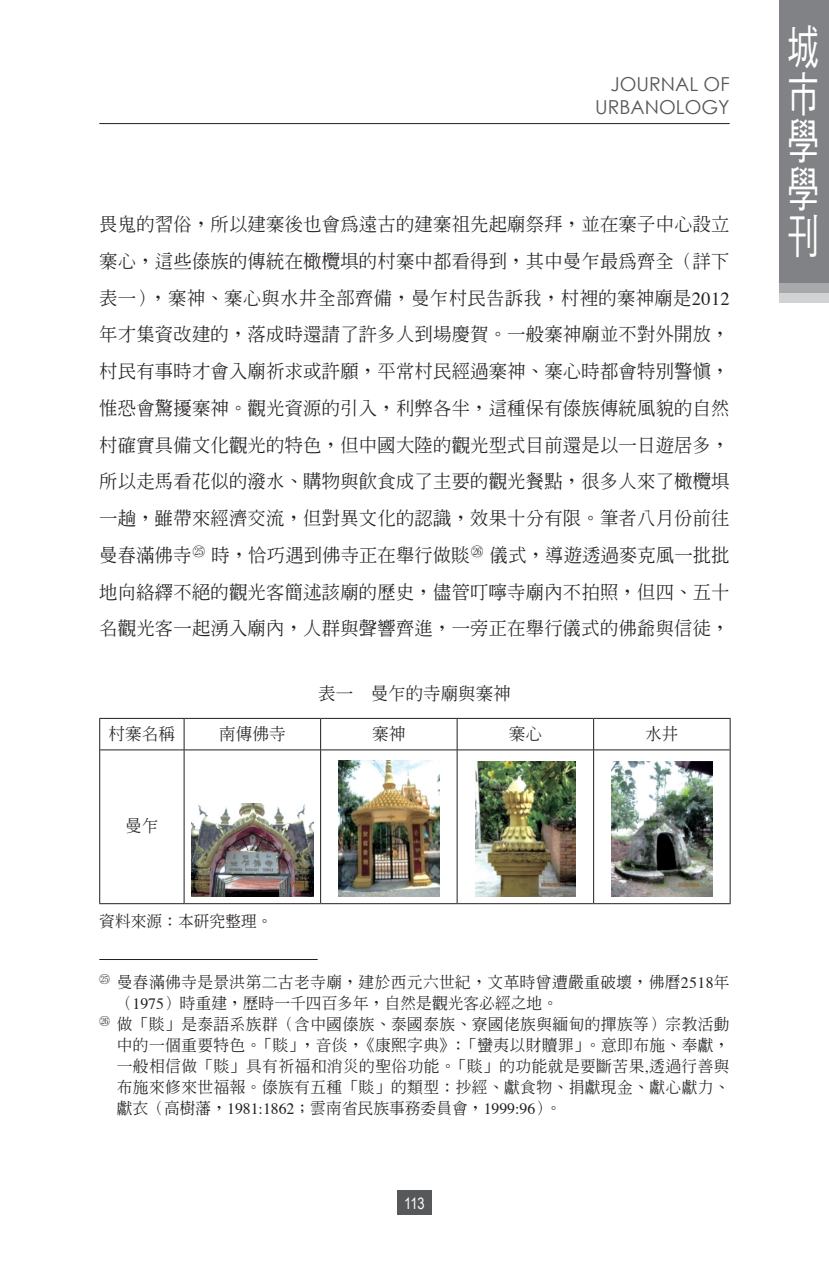
<style>
.page{position:relative;width:829px;height:1265px;background:#fff}
.page>*{position:absolute;margin:0;border:0;box-sizing:border-box;transform-origin:0 0}
.t1{font:47.25px/47.2px "DF Hei Std W5";color:#fff;text-align:justify;scale:.67 1}
.t2{font:19.25px/22.8px "Century Gothic";color:#57585a;text-align:right}
.中-內文{font:500 18.38px/36.8px "Inn Ming";letter-spacing:.01em;color:#231f20;text-align:justify}
.表格頭{font:500 17.5px "Inn Ming";color:#231f20}
.表格內{font:500 16.62px "Inn Ming";color:#231f20}
.註{font:500 15.75px/20.8px "Inn Ming";letter-spacing:.025em;color:#231f20}
.表格底說明{font:500 15.75px "Inn Ming";color:#231f20}
.t3{font:15.75px "Arial Narrow";color:#fff}
.s1{font-family:"Times";font-weight:400}
</style>
<div class="page">
<hr style="left:99px;top:123px;width:630px;height:1px;background:#231f20">
<div style="left:397px;top:1191px;width:35px;height:24px;background:#57585a"></div>
<div style="left:779px;top:20px;width:49px;height:283px;background:#d1d2d4"></div>
<div style="left:779px;top:10px;width:49px;height:283px;background:#a8a9ad"></div>
<div style="left:779px;top:0;width:49px;height:283px;background:#808285"></div>
<hr style="left:99px;top:959px;width:218px;height:1px;background:#231f20">
<hr style="left:99px;top:718px;width:85px;height:1px;background:#231f20">
<hr style="left:99px;top:719px;width:1px;height:31px;background:#231f20">
<hr style="left:184px;top:718px;width:136px;height:1px;background:#231f20">
<hr style="left:320px;top:718px;width:137px;height:1px;background:#231f20">
<hr style="left:457px;top:718px;width:136px;height:1px;background:#231f20">
<hr style="left:593px;top:718px;width:137px;height:1px;background:#231f20">
<hr style="left:729px;top:719px;width:1px;height:31px;background:#231f20">
<hr style="left:99px;top:750px;width:1px;height:153px;background:#231f20">
<hr style="left:729px;top:750px;width:1px;height:153px;background:#231f20">
<hr style="left:99px;top:903px;width:85px;height:1px;background:#231f20">
<hr style="left:184px;top:903px;width:136px;height:1px;background:#231f20">
<hr style="left:320px;top:903px;width:137px;height:1px;background:#231f20">
<hr style="left:457px;top:903px;width:136px;height:1px;background:#231f20">
<hr style="left:593px;top:903px;width:137px;height:1px;background:#231f20">
<hr style="left:184px;top:719px;width:1px;height:31px;background:#231f20">
<hr style="left:320px;top:719px;width:1px;height:31px;background:#231f20">
<hr style="left:457px;top:719px;width:1px;height:31px;background:#231f20">
<hr style="left:593px;top:719px;width:1px;height:31px;background:#231f20">
<hr style="left:100px;top:750px;width:84px;height:1px;background:#231f20">
<hr style="left:184px;top:750px;width:136px;height:1px;background:#231f20">
<hr style="left:184px;top:750px;width:1px;height:153px;background:#231f20">
<hr style="left:320px;top:750px;width:137px;height:1px;background:#231f20">
<hr style="left:320px;top:750px;width:1px;height:153px;background:#231f20">
<hr style="left:457px;top:750px;width:136px;height:1px;background:#231f20">
<hr style="left:457px;top:750px;width:1px;height:153px;background:#231f20">
<hr style="left:593px;top:750px;width:136px;height:1px;background:#231f20">
<hr style="left:593px;top:750px;width:1px;height:153px;background:#231f20">
<img style="left:192px;top:804px;width:121px;height:92px">
<img style="left:338px;top:761px;width:101px;height:135px">
<img style="left:475px;top:761px;width:100px;height:135px">
<img style="left:611px;top:761px;width:101px;height:135px">
<p class="t2" style="left:595px;top:72px;width:136px">JOURNAL OF<br>URBANOLOGY</p>
<p class="中-內文" style="left:99px;top:206px;width:631px">畏鬼的習俗，所以建寨後也會為遠古的建寨祖先起廟祭拜，並在寨子中心設立寨心，這些傣族的傳統在橄欖埧的村寨中都看得到，其中曼乍最為齊全（詳下表一），寨神、寨心與水井全部齊備，曼乍村民告訴我，村裡的寨神廟是<span class="s1">2012</span>年才集資改建的，落成時還請了許多人到場慶賀。一般寨神廟並不對外開放，村民有事時才會入廟祈求或許願，平常村民經過寨神、寨心時都會特別警慎，惟恐會驚擾寨神。觀光資源的引入，利弊各半，這種保有傣族傳統風貌的自然村確實具備文化觀光的特色，但中國大陸的觀光型式目前還是以一日遊居多，所以走馬看花似的潑水、購物與飲食成了主要的觀光餐點，很多人來了橄欖埧一趟，雖帶來經濟交流，但對異文化的認識，效果十分有限。筆者八月份前往曼春滿佛寺<sup>㉕</sup>時，恰巧遇到佛寺正在舉行做賧<sup>㉖</sup>儀式，導遊透過麥克風一批批地向絡繹不絕的觀光客簡述該廟的歷史，儘管叮嚀寺廟內不拍照，但四、五十名觀光客一起湧入廟內，人群與聲響齊進，一旁正在舉行儀式的佛爺與信徒，</p>
<p class="表格頭" style="left:318px;top:684px;width:194px">表一 曼乍的寺廟與寨神</p>
<p class="表格內" style="left:109px;top:725px;width:68px">村寨名稱</p>
<p class="表格內" style="left:219px;top:725px;width:68px">南傳佛寺</p>
<p class="表格內" style="left:372px;top:725px;width:35px">寨神</p>
<p class="表格內" style="left:508px;top:725px;width:35px">寨心</p>
<p class="表格內" style="left:645px;top:725px;width:35px">水井</p>
<p class="表格內" style="left:125px;top:817px;width:35px">曼乍</p>
<p class="表格底說明" style="left:99px;top:913px;width:175px">資料來源：本研究整理。</p>
<p class="註" style="left:117px;top:971px;width:614px;text-indent:-18px"><sup>㉕</sup>曼春滿佛寺是景洪第二古老寺廟，建於西元六世紀，文革時曾遭嚴重破壞，佛曆<span class="s1">2518</span>年（<span class="s1">1975</span>）時重建，歷時一千四百多年，自然是觀光客必經之地。</p>
<p class="註" style="left:117px;top:1013px;width:614px;text-align:justify;text-indent:-18px"><sup>㉖</sup>做「賧」是泰語系族群（含中國傣族、泰國泰族、寮國佬族與緬甸的撣族等）宗教活動中的一個重要特色。「賧」，音倓，《康熙字典》：「蠻夷以財贖罪」。意即布施、奉獻，一般相信做「賧」具有祈福和消災的聖俗功能。「賧」的功能就是要斷苦果<span class="s1">,</span>透過行善與布施來修來世福報。傣族有五種「賧」的類型：抄經、獻食物、捐獻現金、獻心獻力、獻衣（高樹藩，<span class="s1">1981:1862</span>；雲南省民族事務委員會，<span class="s1">1999:96</span>）。</p>
<p class="t3" style="left:404px;top:1194px;width:22px">113</p>
<h1 class="t1" style="left:787px;top:23px;width:47px">城市學學刊</h1>
</div>
